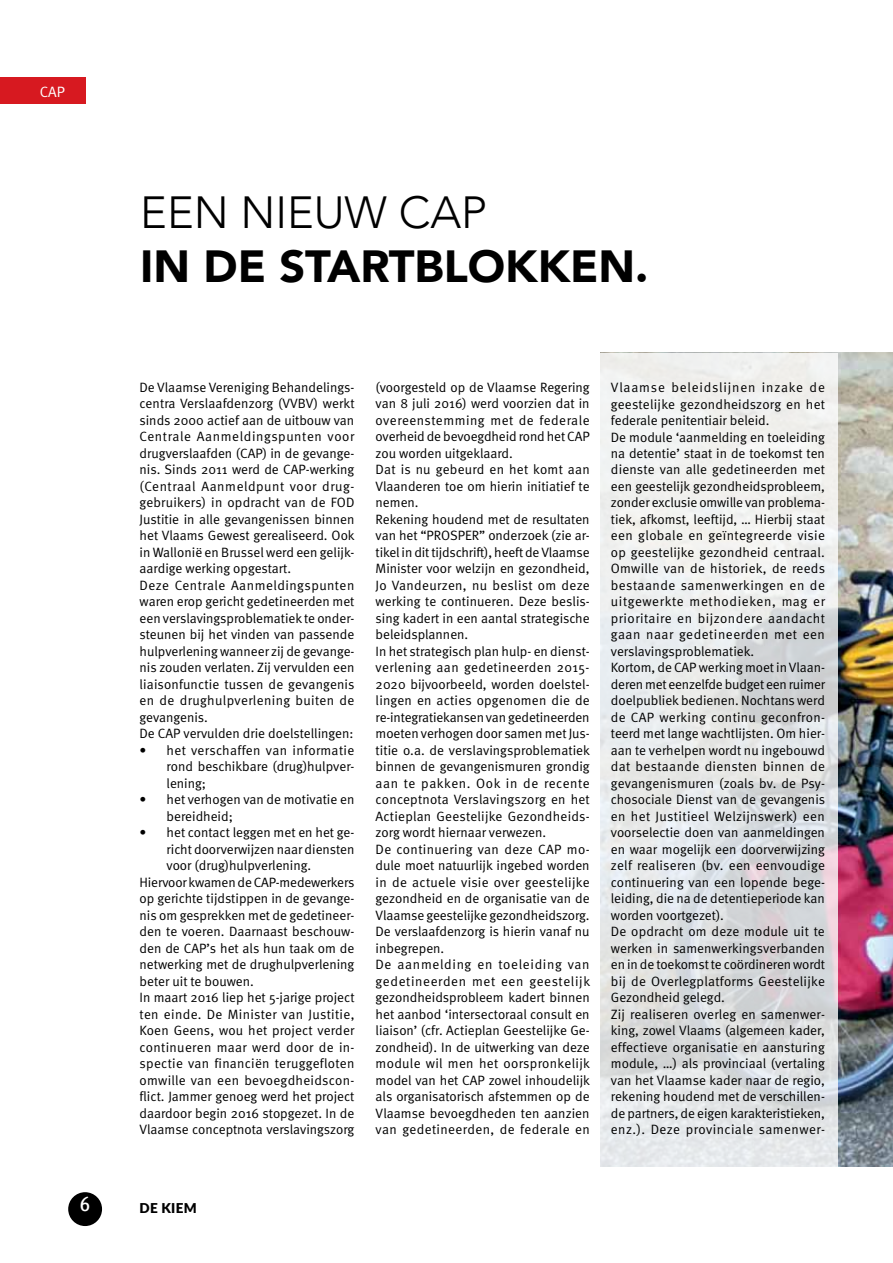
<style>
.page{position:relative;width:893px;height:1263px;background:#fff}
.page>*{position:absolute;margin:0;border:0;box-sizing:border-box;transform-origin:0 0}
.t1{font:900 45px "Avenir";color:#000}
.t2{font:300 45px "Avenir";color:#000}
.t3{font:500 21px "Meta Cond";color:#fff}
.t4{font:15px "Meta Normal";color:#fff}
.t5{font:13.5px/16.5px "Meta Normal";color:#000}
.t6{font:13.5px "Meta Normal";letter-spacing:.025em;color:#000}
.t7{font:13.5px "Meta Normal";letter-spacing:.02em;color:#000}
.t8{font:900 13.5px "Lato";letter-spacing:.02em;color:#000}
</style>
<div class="page">
<img style="left:838px;top:353px;width:55px;height:813px">
<div style="left:0;top:78px;width:85px;height:26px;background:#d71920"></div>
<svg style="left:600px;top:353px;width:238px;height:813px;fill:#e8eaea"></svg>
<div style="left:68px;top:1192px;width:34px;height:34px;background:#000;border-radius:50%"></div>
<p class="t4" style="left:40px;top:83px;width:27px">CAP</p>
<h1 class="t2" style="left:140px;top:186px;width:348px">EEN NIEUW CAP</h1>
<h1 class="t1" style="left:140px;top:228px;width:510px">IN DE STARTBLOKKEN.</h1>
<p class="t5" style="left:140px;top:379px;width:217px">De Vlaamse Vereniging Behandelings&shy;centra Verslaafdenzorg (VVBV) werkt sinds 2000 actief aan de uitbouw van Centrale Aanmeldingspunten voor drugverslaafden (CAP) in de gevange&shy;nis. Sinds 2011 werd de CAP-werking (Centraal Aanmeldpunt voor drug&shy;gebruikers) in opdracht van de FOD Justitie in alle gevangenissen binnen het Vlaams Gewest gerealiseerd. Ook in Wallonië en Brussel werd een gelijk&shy;aardige werking opgestart.<br>Deze Centrale Aanmeldingspunten waren erop gericht gedetineerden met een verslavingsproblematiek te onder&shy;steunen bij het vinden van passende hulpverlening wanneer zij de gevange&shy;nis zouden verlaten. Zij vervulden een liaisonfunctie tussen de gevangenis en de drughulpverlening buiten de gevangenis.<br>De CAP vervulden drie doelstellingen:</p>
<p class="t5" style="left:167px;top:742px;width:189px;text-align:justify;text-indent:-27px">• het verschaffen van informatie rond beschikbare (drug)hulpver&shy;lening;</p>
<p class="t5" style="left:167px;top:791px;width:189px;text-indent:-27px">• het verhogen van de motivatie en bereidheid;</p>
<p class="t5" style="left:140px;top:824px;width:216px">• het contact leggen met en het ge-</p>
<p class="t5" style="left:167px;top:841px;width:189px">richt doorverwijzen naar diensten</p>
<p class="t5" style="left:167px;top:857px;width:146px">voor (drug)hulpverlening.</p>
<p class="t5" style="left:140px;top:874px;width:216px">Hiervoor kwamen de CAP-medewerkers</p>
<p class="t5" style="left:140px;top:890px;width:216px">op gerichte tijdstippen in de gevange-</p>
<p class="t5" style="left:140px;top:907px;width:216px">nis om gesprekken met de gedetineer-</p>
<p class="t5" style="left:140px;top:923px;width:216px">den te voeren. Daarnaast beschouw-</p>
<p class="t5" style="left:140px;top:940px;width:216px">den de CAP’s het als hun taak om de</p>
<p class="t5" style="left:140px;top:956px;width:216px">netwerking met de drughulpverlening</p>
<p class="t5" style="left:140px;top:973px;width:116px">beter uit te bouwen.</p>
<p class="t5" style="left:140px;top:989px;width:216px">In maart 2016 liep het 5-jarige project</p>
<p class="t6" style="left:140px;top:1006px;width:216px">ten einde. De Minister van Justitie,</p>
<p class="t5" style="left:140px;top:1022px;width:216px">Koen Geens, wou het project verder</p>
<p class="t6" style="left:140px;top:1039px;width:216px">continueren maar werd door de in-</p>
<p class="t7" style="left:140px;top:1056px;width:216px">spectie van financiën teruggefloten</p>
<p class="t6" style="left:140px;top:1072px;width:216px">omwille van een bevoegdheidscon-</p>
<p class="t5" style="left:140px;top:1088px;width:216px">flict. Jammer genoeg werd het project</p>
<p class="t5" style="left:140px;top:1105px;width:216px">daardoor begin 2016 stopgezet. In de</p>
<p class="t5" style="left:140px;top:1121px;width:216px">Vlaamse conceptnota verslavingszorg</p>
<p class="t5" style="left:376px;top:379px;width:216px">(voorgesteld op de Vlaamse Regering van 8 juli 2016) werd voorzien dat in overeenstemming met de federale overheid de bevoegdheid rond het CAP zou worden uitgeklaard.<br>Dat is nu gebeurd en het komt aan Vlaanderen toe om hierin initiatief te nemen.<br>Rekening houdend met de resultaten van het “PROSPER” onderzoek (zie ar&shy;tikel in dit tijdschrift), heeft de Vlaamse Minister voor welzijn en gezondheid, Jo Vandeurzen, nu beslist om deze werking te continueren. Deze beslis&shy;sing kadert in een aantal strategische beleidsplannen.<br>In het strategisch plan hulp- en dienst&shy;verlening aan gedetineerden 2015- 2020 bijvoorbeeld, worden doelstel&shy;lingen en acties opgenomen die de re-integratiekansen van gedetineerden moeten verhogen door samen met Jus&shy;titie o.a. de verslavingsproblematiek binnen de gevangenismuren grondig aan te pakken. Ook in de recente conceptnota Verslavingszorg en het Actieplan Geestelijke Gezondheids&shy;zorg wordt hiernaar verwezen.<br>De continuering van deze CAP mo&shy;dule moet natuurlijk ingebed worden in de actuele visie over geestelijke gezondheid en de organisatie van de Vlaamse geestelijke gezondheidszorg.<br>De verslaafdenzorg is hierin vanaf nu inbegrepen.<br>De aanmelding en toeleiding van gedetineerden met een geestelijk gezondheidsprobleem kadert binnen het aanbod ‘intersectoraal consult en liaison’ (cfr. Actieplan Geestelijke Ge&shy;zondheid). In de uitwerking van deze module wil men het oorspronkelijk model van het CAP zowel inhoudelijk als organisatorisch afstemmen op de Vlaamse bevoegdheden ten aanzien van gedetineerden, de federale en</p>
<p class="t5" style="left:611px;top:379px;width:216px">Vlaamse beleidslijnen inzake de geestelijke gezondheidszorg en het federale penitentiair beleid.<br>De module ‘aanmelding en toeleiding na detentie’ staat in de toekomst ten dienste van alle gedetineerden met een geestelijk gezondheidsprobleem, zonder exclusie omwille van problema&shy;tiek, afkomst, leeftijd, … Hierbij staat een globale en geïntegreerde visie op geestelijke gezondheid centraal.<br>Omwille van de historiek, de reeds bestaande samenwerkingen en de uitgewerkte methodieken, mag er prioritaire en bijzondere aandacht gaan naar gedetineerden met een verslavingsproblematiek.<br>Kortom, de CAP werking moet in Vlaan&shy;deren met eenzelfde budget een ruimer doelpubliek bedienen. Nochtans werd de CAP werking continu geconfron&shy;teerd met lange wachtlijsten. Om hier&shy;aan te verhelpen wordt nu ingebouwd dat bestaande diensten binnen de gevangenismuren (zoals bv. de Psy&shy;chosociale Dienst van de gevangenis en het Justitieel Welzijnswerk) een voorselectie doen van aanmeldingen en waar mogelijk een doorverwijzing zelf realiseren (bv. een eenvoudige continuering van een lopende bege&shy;leiding, die na de detentieperiode kan worden voortgezet).<br>De opdracht om deze module uit te werken in samenwerkingsverbanden en in de toekomst te coördineren wordt bij de Overlegplatforms Geestelijke Gezondheid gelegd.<br>Zij realiseren overleg en samenwer&shy;king, zowel Vlaams (algemeen kader, effectieve organisatie en aansturing module, …) als provinciaal (vertaling van het Vlaamse kader naar de regio, rekening houdend met de verschillen&shy;de partners, de eigen karakteristieken, enz.). Deze provinciale samenwer-</p>
<h2 class="t3" style="left:80px;top:1192px;width:12px">6</h2>
<p class="t8" style="left:140px;top:1198px;width:59px">DE KIEM</p>
</div>
